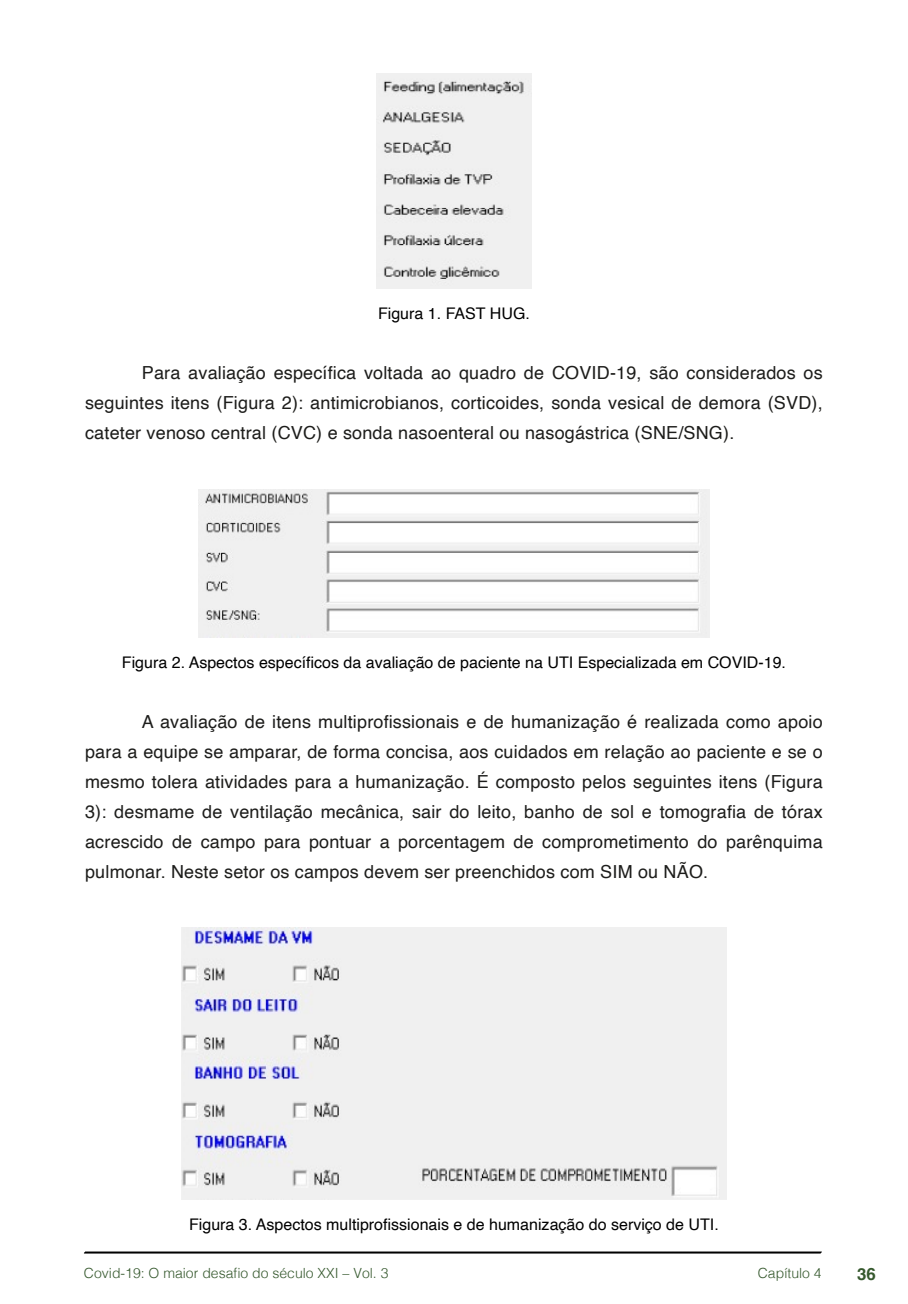
<style>
.page{position:relative;width:908px;height:1304px;background:#fff}
.page>*{position:absolute;margin:0;border:0;box-sizing:border-box;transform-origin:0 0}
.t1{font:18px/30px "Helvetica";letter-spacing:.01em;color:#1d1d1b;text-align:justify}
.t2{font:700 16.8px "Helvetica";color:#36592e}
.t3{font:16px "Helvetica";color:#000}
.t4{font:300 14px "Helvetica";color:#36592e}
</style>
<div class="page">
<svg style="left:84px;top:1251px;width:737px;height:3px;background:#515151"></svg>
<img style="left:376px;top:74px;width:155px;height:214px">
<img style="left:198px;top:489px;width:511px;height:148px">
<img style="left:181px;top:928px;width:545px;height:271px">
<p class="t3" style="left:378px;top:301px;width:153px">Figura 1. FAST HUG.</p>
<p class="t1" style="left:85px;top:358px;width:738px;text-indent:57px">Para avaliação específica voltada ao quadro de COVID-19, são considerados os seguintes itens (Figura 2): antimicrobianos, corticoides, sonda vesical de demora (SVD), cateter venoso central (CVC) e sonda nasoenteral ou nasogástrica (SNE/SNG).</p>
<p class="t3" style="left:122px;top:650px;width:665px">Figura 2. Aspectos específicos da avaliação de paciente na UTI Especializada em COVID-19.</p>
<p class="t1" style="left:85px;top:707px;width:738px;text-indent:57px">A avaliação de itens multiprofissionais e de humanização é realizada como apoio para a equipe se amparar, de forma concisa, aos cuidados em relação ao paciente e se o mesmo tolera atividades para a humanização. É composto pelos seguintes itens (Figura 3): desmame de ventilação mecânica, sair do leito, banho de sol e tomografia de tórax acrescido de campo para pontuar a porcentagem de comprometimento do parênquima pulmonar. Neste setor os campos devem ser preenchidos com SIM ou NÃO.</p>
<p class="t3" style="left:189px;top:1212px;width:531px">Figura 3. Aspectos multiprofissionais e de humanização do serviço de UTI.</p>
<p class="t4" style="left:84px;top:1261px;width:306px">Covid-19: O maior desafio do século XXI – Vol. 3</p>
<p class="t4" style="left:757px;top:1261px;width:65px">Capítulo 4</p>
<p class="t2" style="left:856px;top:1264px;width:20px">36</p>
</div>
